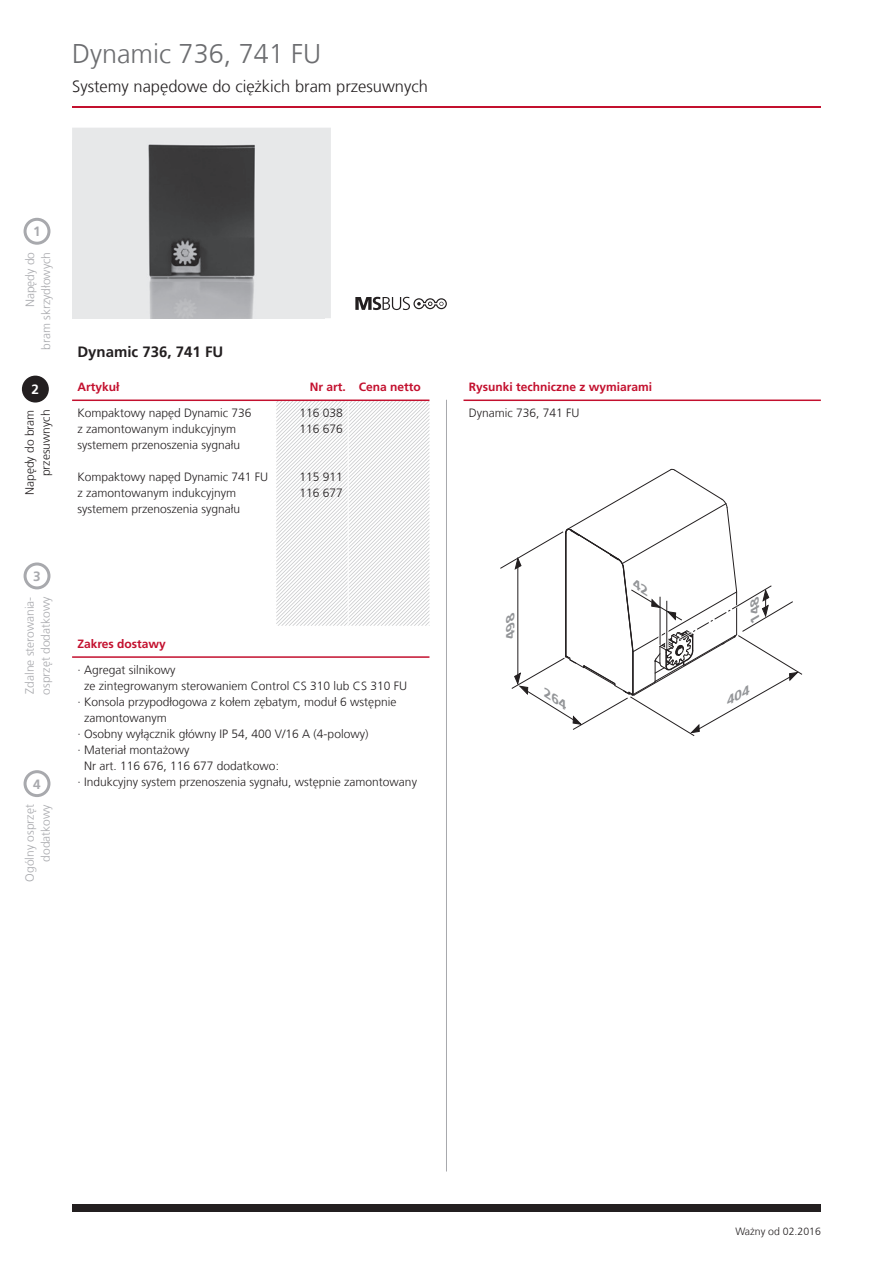
<style>
.page{position:relative;width:893px;height:1263px;background:#fff}
.page>*{position:absolute;margin:0;border:0;box-sizing:border-box;transform-origin:0 0}
.t1{font:300 27px "Frutiger LT Com";color:#6c6d70}
.t2{font:300 16.5px "Frutiger LT Com";color:#231f20}
.t3{font:700 15px "Frutiger LT Com";color:#231f20}
.t4{font:700 13.5px "Frutiger LT Com";color:#a8a9ad}
.t5{font:700 13.5px "Frutiger LT Com";color:#fff}
.t6{font:300 12px/16px "Frutiger LT Com";color:#231f20}
.t7{font:300 12px/16px "Frutiger LT Com";color:#a8a9ad;text-align:right}
.t8{font:700 12px "Frutiger LT Com";color:#c3102e}
.t9{font:300 10.5px "Frutiger LT Com";color:#231f20}
</style>
<div class="page">
<svg style="left:276px;top:401px;width:153px;height:225px"></svg>
<hr style="left:348px;top:401px;width:1px;height:225px;background:#fff">
<hr style="left:446px;top:400px;width:1px;height:772px;background:#a8a9ad">
<hr style="left:72px;top:656px;width:357px;height:2px;background:#c3102e">
<hr style="left:72px;top:400px;width:357px;height:1px;background:#c3102e">
<hr style="left:463px;top:400px;width:357px;height:1px;background:#c3102e">
<svg style="left:355px;top:297px;width:92px;height:13px"></svg>
<img style="left:72px;top:141px;width:253px;height:178px">
<div style="left:24px;top:563px;width:26px;height:26px;border:3px solid #a8a9ad;border-radius:50%"></div>
<div style="left:24px;top:770px;width:26px;height:27px;border:3px solid #a8a9ad;border-radius:50%"></div>
<div style="left:23px;top:377px;width:24px;height:24px;background:#231f20;border-radius:50%"></div>
<div style="left:22px;top:376px;width:27px;height:27px;border:3px solid #231f20;border-radius:50%"></div>
<div style="left:24px;top:218px;width:26px;height:27px;border:3px solid #a8a9ad;border-radius:50%"></div>
<div style="left:72px;top:1204px;width:748px;height:8px;background:#231f20"></div>
<hr style="left:72px;top:106px;width:748px;height:2px;background:#c3102e">
<svg style="left:500px;top:469px;width:302px;height:267px"></svg>
<h1 class="t1" style="left:72px;top:38px;width:251px">Dynamic 736, 741 FU</h1>
<h2 class="t2" style="left:72px;top:77px;width:357px">Systemy napędowe do ciężkich bram przesuwnych</h2>
<p class="t4" style="left:33px;top:224px;width:9px">1</p>
<p class="t7" style="left:22px;top:350px;width:99px;rotate:-90deg">Napędy do<br>bram skrzydłowych</p>
<p class="t5" style="left:32px;top:382px;width:9px">2</p>
<p class="t6" style="left:22px;top:495px;width:87px;text-align:right;rotate:-90deg">Napędy do bram przesuwnych</p>
<p class="t4" style="left:33px;top:568px;width:9px">3</p>
<p class="t7" style="left:22px;top:695px;width:100px;text-align:left;rotate:-90deg">Zdalne sterowania&shy;osprzęt dodatkowy</p>
<p class="t4" style="left:33px;top:776px;width:9px">4</p>
<p class="t7" style="left:22px;top:882px;width:79px;rotate:-90deg">Ogólny osprzęt dodatkowy</p>
<p class="t3" style="left:77px;top:343px;width:147px">Dynamic 736, 741 FU</p>
<p class="t8" style="left:77px;top:380px;width:44px">Artykuł</p>
<p class="t8" style="left:310px;top:380px;width:112px">Nr art. Cena netto</p>
<p class="t8" style="left:469px;top:380px;width:185px">Rysunki techniczne z wymiarami</p>
<p class="t6" style="left:299px;top:405px;width:45px">116 038<br>116 676</p>
<p class="t6" style="left:299px;top:469px;width:45px">115 911<br>116 677</p>
<p class="t6" style="left:77px;top:405px;width:176px">Kompaktowy napęd Dynamic 736 z zamontowanym indukcyjnym systemem przenoszenia sygnału</p>
<p class="t6" style="left:77px;top:469px;width:192px">Kompaktowy napęd Dynamic 741 FU z zamontowanym indukcyjnym systemem przenoszenia sygnału</p>
<p class="t6" style="left:469px;top:405px;width:112px">Dynamic 736, 741 FU</p>
<p class="t8" style="left:77px;top:637px;width:90px">Zakres dostawy</p>
<p class="t6" style="left:77px;top:662px;width:100px">· Agregat silnikowy</p>
<p class="t6" style="left:84px;top:678px;width:324px">ze zintegrowanym sterowaniem Control CS 310 lub CS 310 FU</p>
<p class="t6" style="left:77px;top:694px;width:320px">· Konsola przypodłogowa z kołem zębatym, moduł 6 wstępnie</p>
<p class="t6" style="left:84px;top:710px;width:84px">zamontowanym</p>
<p class="t6" style="left:77px;top:726px;width:292px">· Osobny wyłącznik główny IP 54, 400 V/16 A (4-polowy)</p>
<p class="t6" style="left:77px;top:742px;width:113px">· Materiał montażowy</p>
<p class="t6" style="left:84px;top:758px;width:196px">Nr art. 116 676, 116 677 dodatkowo:</p>
<p class="t6" style="left:77px;top:774px;width:341px">· Indukcyjny system przenoszenia sygnału, wstępnie zamontowany</p>
<p class="t9" style="left:735px;top:1225px;width:87px">Ważny od 02.2016</p>
</div>
